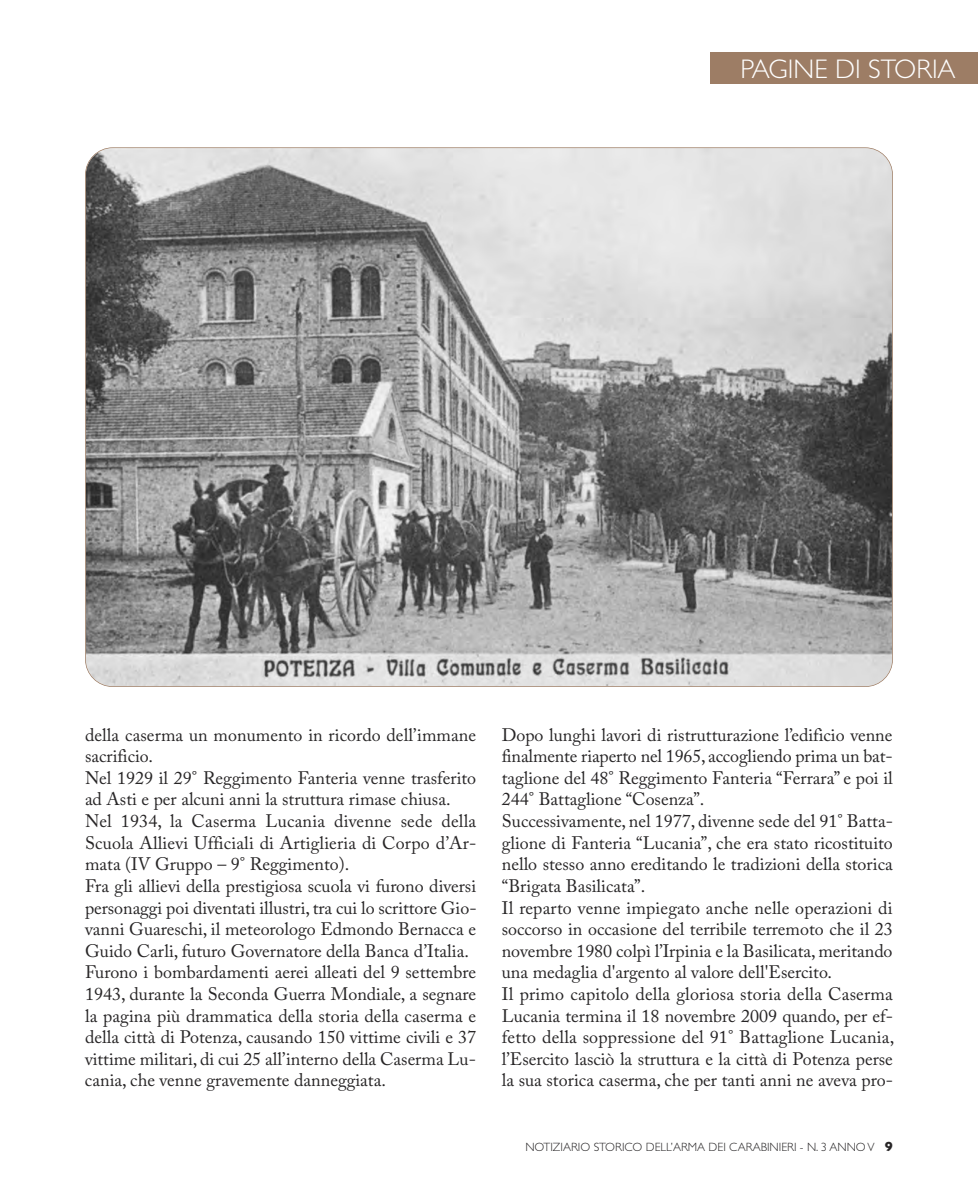
<style>
.page{position:relative;width:978px;height:1191px;background:#fff}
.page>*{position:absolute;margin:0;border:0;box-sizing:border-box;transform-origin:0 0}
.t1{font:300 27px "Gill Sans";color:#fff}
.t2{font:18px/21.6px "Adobe Caslon Pro";color:#272526}
.t3{font:300 12px "Gill Sans";color:#272526}
.s1{font-weight:700;font-size:13.5px}
</style>
<div class="page">
<div style="left:710px;top:52px;width:268px;height:32px;background:#9d7d65"></div>
<img style="left:86px;top:148px;width:806px;height:538px;border-radius:27px">
<h1 class="t1" style="left:740px;top:47px;width:217px">PAGINE DI STORIA</h1>
<p class="t2" style="left:85px;top:723px;width:393px">della caserma un monumento in ricordo dell’immane sacrificio.<br>Nel 1929 il 29° Reggimento Fanteria venne trasferito ad Asti e per alcuni anni la struttura rimase chiusa.<br>Nel 1934, la Caserma Lucania divenne sede della Scuola Allievi Ufficiali di Artiglieria di Corpo d’Ar&shy;mata (IV Gruppo – 9° Reggimento).<br>Fra gli allievi della prestigiosa scuola vi furono diversi personaggi poi diventati illustri, tra cui lo scrittore Gio&shy;vanni Guareschi, il meteorologo Edmondo Bernacca e Guido Carli, futuro Governatore della Banca d’Italia.<br>Furono i bombardamenti aerei alleati del 9 settembre 1943, durante la Seconda Guerra Mondiale, a segnare la pagina più drammatica della storia della caserma e della città di Potenza, causando 150 vittime civili e 37 vittime militari, di cui 25 all’interno della Caserma Lu&shy;cania, che venne gravemente danneggiata.</p>
<p class="t2" style="left:502px;top:723px;width:394px">Dopo lunghi lavori di ristrutturazione l’edificio venne finalmente riaperto nel 1965, accogliendo prima un bat&shy;taglione del 48° Reggimento Fanteria “Ferrara” e poi il 244° Battaglione “Cosenza”.<br>Successivamente, nel 1977, divenne sede del 91° Batta&shy;glione di Fanteria “Lucania”, che era stato ricostituito nello stesso anno ereditando le tradizioni della storica “Brigata Basilicata”.<br>Il reparto venne impiegato anche nelle operazioni di soccorso in occasione del terribile terremoto che il 23 novembre 1980 colpì l’Irpinia e la Basilicata, meritando una medaglia d'argento al valore dell'Esercito.<br>Il primo capitolo della gloriosa storia della Caserma Lucania termina il 18 novembre 2009 quando, per ef&shy;fetto della soppressione del 91° Battaglione Lucania, l’Esercito lasciò la struttura e la città di Potenza perse la sua storica caserma, che per tanti anni ne aveva pro-</p>
<p class="t3" style="left:525px;top:1137px;width:369px">NOTIZIARIO STORICO DELL’ARMA DEI CARABINIERI - N. 3 ANNO V <span class="s1">9</span></p>
</div>
